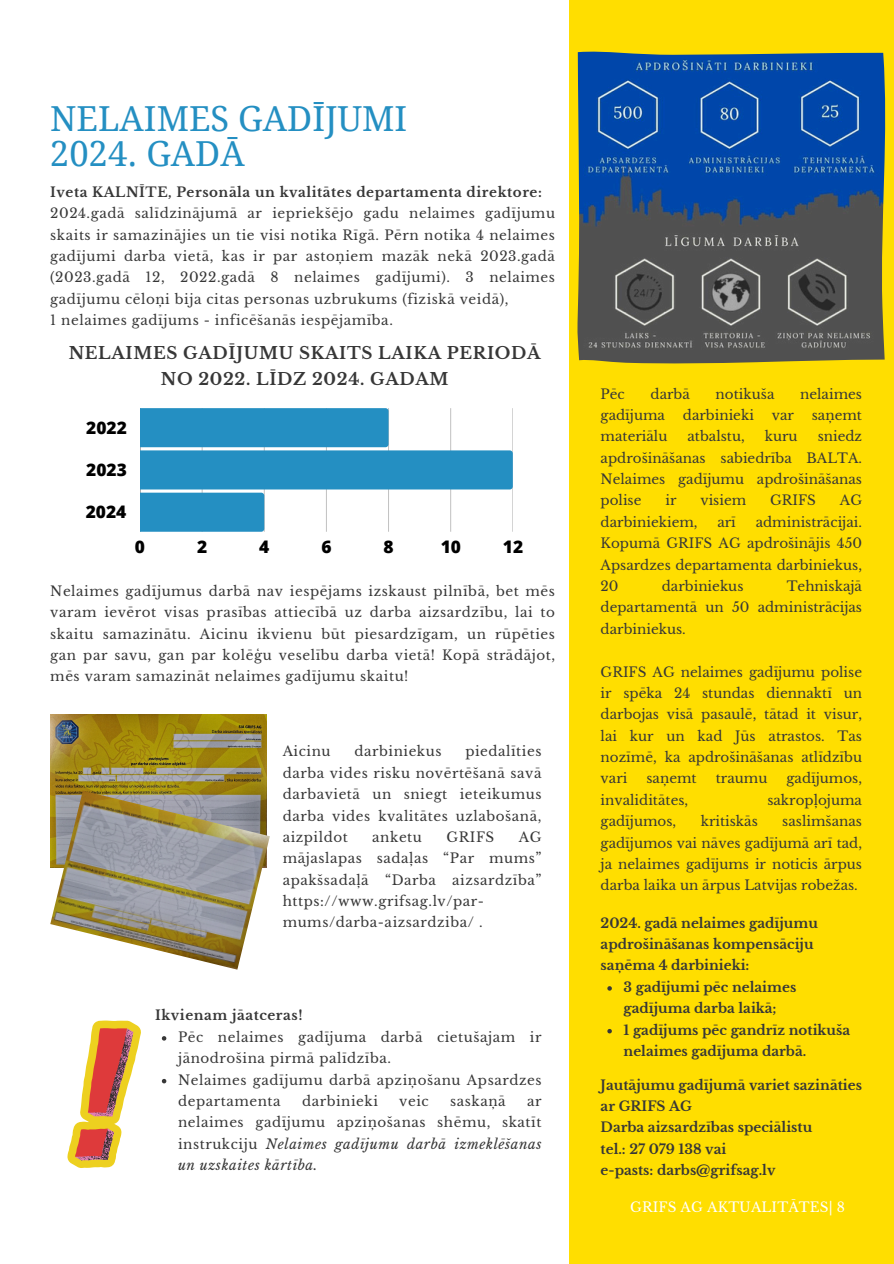
<style>
.page{position:relative;width:894px;height:1264px;background:#fff}
.page>*{position:absolute;margin:0;border:0;box-sizing:border-box;transform-origin:0 0}
.t1{font:34.5px/34.8px "Droid Serif";color:#248fc2}
.t2{font:800 17.4px "Open Sans";color:#000}
.t3{font:700 16.65px/26.2px "Libre Baskerville";letter-spacing:.04em;color:#373737;text-align:center}
.t4{font:13.5px/21.3px "Libre Baskerville";letter-spacing:.04em;color:#373737;text-align:justify}
.t5{font:700 13.5px/21.3px "Libre Baskerville";color:#373737}
.t6{font:13.5px "Libre Baskerville";color:#373737}
.t7{font:700 13.5px "Libre Baskerville";letter-spacing:.04em;color:#373737}
.t8{font:13.5px "Libre Baskerville";letter-spacing:.01em;color:#fff}
.s1{font-style:italic}
</style>
<div class="page">
<div style="left:569px;top:0;width:324px;height:1263px;background:#ffde00"></div>
<img style="left:577px;top:52px;width:307px;height:312px">
<hr style="left:512px;top:408px;width:1px;height:123px;background:#000;opacity:.25">
<svg style="left:140px;top:408px;width:372px;height:123px"></svg>
<svg style="left:67px;top:1020px;width:74px;height:147px"></svg>
<img style="left:50px;top:714px;width:216px;height:76px">
<img style="left:50px;top:790px;width:220px;height:179px">
<svg style="left:607px;top:986px;width:4px;height:4px"></svg>
<svg style="left:607px;top:1029px;width:4px;height:4px"></svg>
<svg style="left:162px;top:1036px;width:4px;height:4px"></svg>
<svg style="left:162px;top:1078px;width:4px;height:5px"></svg>
<p class="t1" style="left:50px;top:102px;width:358px">NELAIMES GADĪJUMI<br>2024. GADĀ</p>
<h3 class="t7" style="left:50px;top:184px;width:493px">Iveta KALNĪTE, Personāla un kvalitātes departamenta direktore:</h3>
<p class="t4" style="left:50px;top:203px;width:506px">2024.gadā salīdzinājumā ar iepriekšējo gadu nelaimes gadījumu skaits ir samazinājies un tie visi notika Rīgā. Pērn notika 4 nelaimes gadījumi darba vietā, kas ir par astoņiem mazāk nekā 2023.gadā (2023.gadā 12, 2022.gadā 8 nelaimes gadījumi). 3 nelaimes gadījumu cēloņi bija citas personas uzbrukums (fiziskā veidā),</p>
<p class="t4" style="left:50px;top:310px;width:344px">1 nelaimes gadījums - inficēšanās iespējamība.</p>
<p class="t3" style="left:69px;top:340px;width:473px">NELAIMES GADĪJUMU SKAITS LAIKA PERIODĀ<br>NO 2022. LĪDZ 2024. GADAM</p>
<p class="t2" style="left:86px;top:415px;width:42px">2022</p>
<p class="t2" style="left:86px;top:457px;width:42px">2023</p>
<p class="t2" style="left:86px;top:499px;width:42px">2024</p>
<p class="t2" style="left:135px;top:534px;width:12px">0</p>
<p class="t2" style="left:197px;top:534px;width:12px">2</p>
<p class="t2" style="left:259px;top:534px;width:12px">4</p>
<p class="t2" style="left:321px;top:534px;width:12px">6</p>
<p class="t2" style="left:383px;top:534px;width:12px">8</p>
<p class="t2" style="left:440px;top:534px;width:22px">10</p>
<p class="t2" style="left:502px;top:534px;width:22px">12</p>
<p class="t4" style="left:50px;top:580px;width:506px">Nelaimes gadījumus darbā nav iespējams izskaust pilnībā, bet mēs varam ievērot visas prasības attiecībā uz darba aizsardzību, lai to skaitu samazinātu. Aicinu ikvienu būt piesardzīgam, un rūpēties gan par savu, gan par kolēģu veselību darba vietā! Kopā strādājot, mēs varam samazināt nelaimes gadījumu skaitu!</p>
<h5 class="t4" style="left:282px;top:741px;width:49px">Aicinu</h5>
<h5 class="t4" style="left:354px;top:741px;width:88px">darbiniekus</h5>
<h5 class="t4" style="left:282px;top:741px;width:260px;text-indent:183px">piedalīties darba vides risku novērtēšanā savā darbavietā un sniegt ieteikumus darba vides kvalitātes uzlabošanā, aizpildot</h5>
<h5 class="t4" style="left:372px;top:826px;width:51px">anketu</h5>
<h5 class="t4" style="left:446px;top:826px;width:49px">GRIFS</h5>
<h5 class="t4" style="left:282px;top:826px;width:260px;text-align:left;text-indent:236px">AG mājaslapas sadaļas “Par mums” apakšsadaļā “Darba aizsardzība” https://www.grifsag.lv/par&shy;mums/darba-aizsardziba/ .</h5>
<h2 class="t7" style="left:155px;top:1007px;width:149px">Ikvienam jāatceras!</h2>
<p class="t4" style="left:178px;top:1026px;width:365px">Pēc nelaimes gadījuma darbā cietušajam ir jānodrošina pirmā palīdzība.</p>
<p class="t4" style="left:178px;top:1069px;width:365px">Nelaimes gadījumu darbā apziņošanu Apsardzes departamenta</p>
<p class="t4" style="left:302px;top:1090px;width:77px">darbinieki</p>
<p class="t4" style="left:399px;top:1090px;width:31px">veic</p>
<p class="t4" style="left:450px;top:1090px;width:57px">saskaņā</p>
<p class="t4" style="left:178px;top:1090px;width:365px;text-indent:349px">ar nelaimes gadījumu apziņošanas shēmu, skatīt instrukciju <span class="s1">Nelaimes gadījumu darbā izmeklēšanas un uzskaites kārtība.</span></p>
<p class="t4" style="left:600px;top:383px;width:26px">Pēc</p>
<p class="t4" style="left:650px;top:383px;width:41px">darbā</p>
<p class="t6" style="left:715px;top:385px;width:60px">notikuša</p>
<p class="t6" style="left:800px;top:385px;width:63px">nelaimes</p>
<p class="t6" style="left:600px;top:407px;width:66px">gadījuma</p>
<p class="t6" style="left:682px;top:407px;width:73px">darbinieki</p>
<p class="t4" style="left:771px;top:404px;width:24px">var</p>
<p class="t4" style="left:811px;top:404px;width:52px">saņemt</p>
<p class="t6" style="left:600px;top:428px;width:68px">materiālu</p>
<p class="t6" style="left:687px;top:428px;width:59px">atbalstu,</p>
<p class="t4" style="left:764px;top:426px;width:34px">kuru</p>
<p class="t4" style="left:600px;top:426px;width:263px;text-indent:217px">sniedz apdrošināšanas sabiedrība BALTA.<br>Nelaimes gadījumu apdrošināšanas polise</p>
<p class="t4" style="left:665px;top:490px;width:13px">ir</p>
<p class="t4" style="left:700px;top:490px;width:47px">visiem</p>
<p class="t4" style="left:770px;top:490px;width:47px">GRIFS</p>
<p class="t4" style="left:839px;top:490px;width:24px">AG</p>
<p class="t6" style="left:600px;top:513px;width:98px">darbiniekiem,</p>
<p class="t4" style="left:717px;top:511px;width:20px">arī</p>
<p class="t4" style="left:600px;top:511px;width:263px;text-indent:155px">administrācijai.<br>Kopumā GRIFS AG apdrošinājis 450<br>Apsardzes departamenta darbiniekus, 20</p>
<p class="t4" style="left:600px;top:575px;width:263px;text-indent:186px">Tehniskajā departamentā un 50 administrācijas darbiniekus.</p>
<p class="t4" style="left:600px;top:661px;width:263px">GRIFS AG nelaimes gadījumu polise ir spēka 24 stundas diennaktī un darbojas visā pasaulē, tātad it visur, lai kur un kad Jūs atrastos. Tas nozīmē, ka apdrošināšanas atlīdzību vari</p>
<p class="t6" style="left:661px;top:578px;width:83px">darbiniekus</p>
<p class="t4" style="left:646px;top:768px;width:52px">saņemt</p>
<p class="t4" style="left:715px;top:768px;width:53px">traumu</p>
<p class="t6" style="left:786px;top:770px;width:77px">gadījumos,</p>
<p class="t6" style="left:600px;top:791px;width:89px">invaliditātes,</p>
<p class="t6" style="left:767px;top:791px;width:96px">sakropļojuma</p>
<p class="t6" style="left:600px;top:813px;width:77px">gadījumos,</p>
<p class="t6" style="left:700px;top:813px;width:59px">kritiskās</p>
<p class="t4" style="left:600px;top:810px;width:263px;text-indent:182px">saslimšanas gadījumos vai nāves gadījumā arī tad, ja nelaimes gadījums ir noticis ārpus darba laika un ārpus Latvijas robežas.</p>
<p class="t5" style="left:600px;top:912px;width:219px">2024. gadā nelaimes gadījumu apdrošināšanas kompensāciju saņēma 4 darbinieki:</p>
<h5 class="t5" style="left:623px;top:976px;width:174px">3 gadījumi pēc nelaimes gadījuma darba laikā;</h5>
<p class="t5" style="left:623px;top:1019px;width:228px">1 gadījums pēc gandrīz notikuša nelaimes gadījuma darbā.</p>
<p class="t5" style="left:600px;top:1074px;width:263px">Jautājumu gadījumā variet sazināties ar GRIFS AG<br>Darba aizsardzības speciālistu<br>tel.: 27 079 138 vai<br>e-pasts: darbs@grifsag.lv</p>
<p class="t8" style="left:630px;top:1198px;width:216px">GRIFS AG AKTUALITĀTES| 8</p>
</div>
